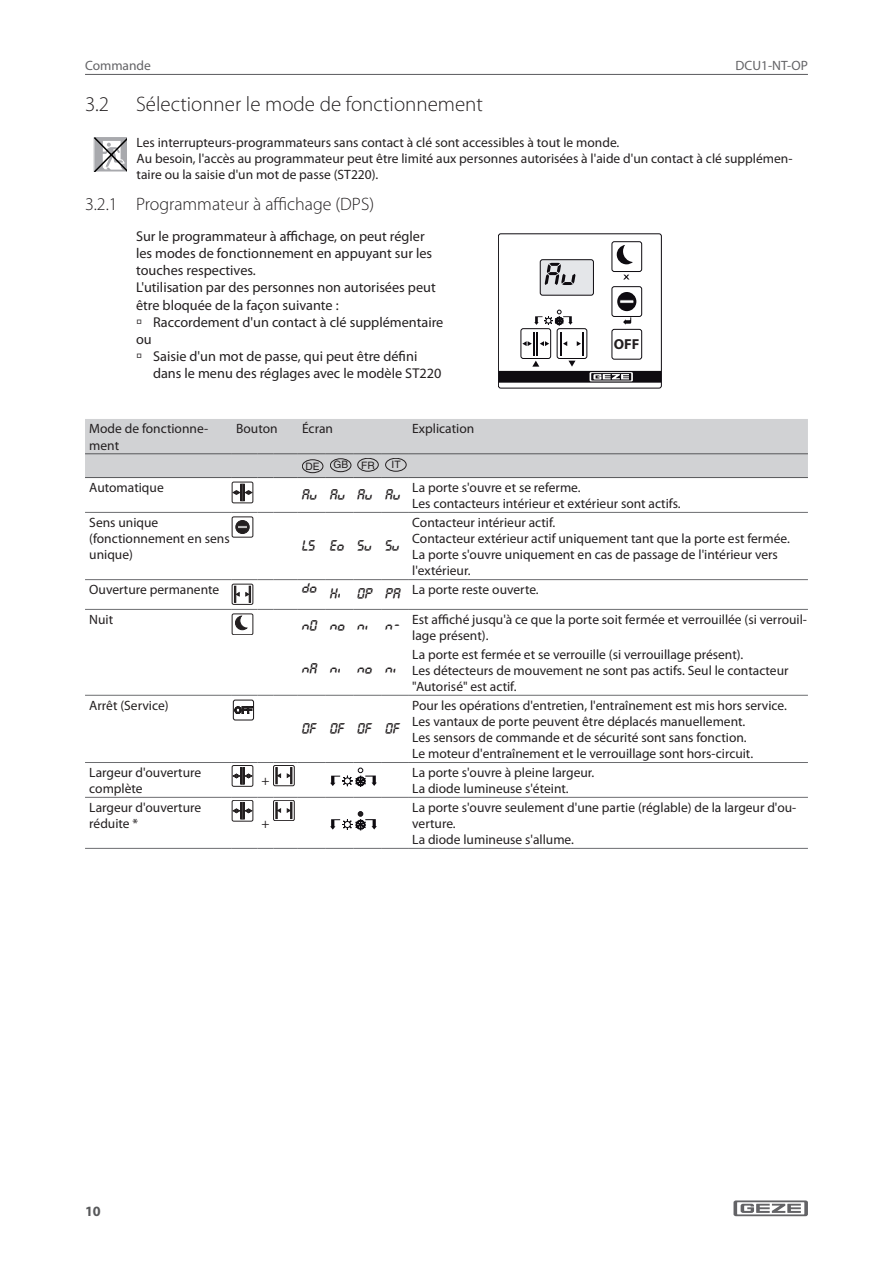
<style>
.page{position:relative;width:893px;height:1263px;background:#fff}
.page>*{position:absolute;margin:0;border:0;box-sizing:border-box;transform-origin:0 0}
.t1{font:300 21px "Myriad Pro";color:#231f20}
.t2{font:300 18px "Myriad Pro";color:#231f20}
.t3{font:700 14.55px "Myriad Pro";color:#231f20}
.t4{font:14.25px/17.1px "Myriad Pro";color:#231f20}
.t5{font:700 14.25px "Myriad Pro";color:#57585a}
.t6{font:13.5px/16.2px "Myriad Pro";color:#231f20}
.t7{font:13.5px "Myriad Pro";color:#636366}
.t8{font:10.5px "Display";color:#231f20}
.t9{font:10.2px "Helvetica";color:#231f20}
</style>
<div class="page">
<svg style="left:733px;top:1200px;width:75px;height:16px"></svg>
<hr style="left:85px;top:74px;width:723px;height:1px;background:#5a5a5d">
<svg style="left:93px;top:137px;width:34px;height:34px"></svg>
<svg style="left:520px;top:241px;width:122px;height:126px"></svg>
<div style="left:498px;top:371px;width:163px;height:12px;background:#0e0b10"></div>
<svg style="left:590px;top:372px;width:43px;height:9px"></svg>
<div style="left:591px;top:373px;width:40px;height:7px;background:#0e0b10"></div>
<svg style="left:593px;top:374px;width:36px;height:6px"></svg>
<div style="left:498px;top:233px;width:164px;height:155px;border:1px solid #0e0b10;border-radius:2px"></div>
<hr style="left:85px;top:512px;width:147px;height:1px;background:#6c6d70">
<svg style="left:232px;top:512px;width:176px;height:1px"></svg>
<hr style="left:408px;top:512px;width:400px;height:1px;background:#6c6d70">
<hr style="left:85px;top:579px;width:147px;height:1px;background:#6c6d70">
<svg style="left:232px;top:579px;width:176px;height:1px"></svg>
<hr style="left:408px;top:579px;width:400px;height:1px;background:#6c6d70">
<hr style="left:85px;top:609px;width:147px;height:1px;background:#6c6d70">
<hr style="left:85px;top:695px;width:147px;height:1px;background:#6c6d70">
<svg style="left:232px;top:695px;width:176px;height:1px"></svg>
<hr style="left:408px;top:695px;width:400px;height:1px;background:#6c6d70">
<hr style="left:85px;top:762px;width:147px;height:1px;background:#6c6d70">
<hr style="left:408px;top:762px;width:400px;height:1px;background:#6c6d70">
<hr style="left:85px;top:797px;width:147px;height:1px;background:#6c6d70">
<hr style="left:408px;top:797px;width:400px;height:1px;background:#6c6d70">
<hr style="left:85px;top:848px;width:147px;height:1px;background:#6c6d70">
<svg style="left:232px;top:848px;width:176px;height:1px"></svg>
<hr style="left:408px;top:848px;width:400px;height:1px;background:#6c6d70">
<div style="left:85px;top:419px;width:723px;height:59px;background:#d1d2d4"></div>
<svg style="left:232px;top:609px;width:176px;height:1px"></svg>
<hr style="left:408px;top:609px;width:400px;height:1px;background:#6c6d70">
<div style="left:302px;top:459px;width:21px;height:14px;border:1px solid #231f20;border-radius:50%"></div>
<div style="left:330px;top:458px;width:21px;height:14px;border:1px solid #231f20;border-radius:50%"></div>
<div style="left:357px;top:458px;width:22px;height:13px;border:1px solid #231f20;border-radius:50%"></div>
<div style="left:385px;top:458px;width:21px;height:13px;border:1px solid #231f20;border-radius:50%"></div>
<svg style="left:234px;top:484px;width:17px;height:17px"></svg>
<div style="left:232px;top:482px;width:21px;height:21px;border:1px solid #231f20;border-radius:2px"></div>
<svg style="left:232px;top:517px;width:21px;height:20px"></svg>
<div style="left:232px;top:517px;width:21px;height:20px;border:1px solid #231f20;border-radius:2px"></div>
<div style="left:236px;top:520px;width:13px;height:13px;background:#231f20;border-radius:50%"></div>
<div style="left:236px;top:520px;width:13px;height:14px;border:1px solid #231f20;border-radius:50%"></div>
<svg style="left:237px;top:526px;width:11px;height:2px"></svg>
<div style="left:232px;top:584px;width:21px;height:21px;border:1px solid #231f20;border-radius:2px"></div>
<svg style="left:234px;top:586px;width:5px;height:16px"></svg>
<svg style="left:246px;top:586px;width:5px;height:16px"></svg>
<div style="left:232px;top:614px;width:21px;height:21px;border:1px solid #231f20;border-radius:2px"></div>
<svg style="left:235px;top:616px;width:12px;height:14px"></svg>
<svg style="left:235px;top:706px;width:17px;height:8px"></svg>
<div style="left:233px;top:699px;width:21px;height:21px;border:1px solid #231f20;border-radius:2px"></div>
<svg style="left:232px;top:762px;width:176px;height:25px"></svg>
<svg style="left:232px;top:797px;width:176px;height:33px"></svg>
<p class="t7" style="left:85px;top:57px;width:67px">Commande</p>
<h1 class="t1" style="left:85px;top:92px;width:26px">3.2</h1>
<h1 class="t1" style="left:136px;top:92px;width:348px">Sélectionner le mode de fonctionnement</h1>
<p class="t6" style="left:137px;top:134px;width:657px">Les interrupteurs-programmateurs sans contact à clé sont accessibles à tout le monde.<br>Au besoin, l'accès au programmateur peut être limité aux personnes autorisées à l'aide d'un contact à clé supplémen&shy;taire ou la saisie d'un mot de passe (ST220).</p>
<h2 class="t2" style="left:85px;top:193px;width:291px">3.2.1 Programmateur à affichage (DPS)</h2>
<p class="t4" style="left:136px;top:228px;width:301px">Sur le programmateur à affichage, on peut régler les modes de fonctionnement en appuyant sur les touches respectives.<br>L'utilisation par des personnes non autorisées peut être bloquée de la façon suivante :</p>
<p class="t4" style="left:136px;top:313px;width:309px">→ Raccordement d'un contact à clé supplémentaire ou</p>
<p class="t4" style="left:153px;top:347px;width:290px;text-indent:-17px">→ Saisie d'un mot de passe, qui peut être défini dans le menu des réglages avec le modèle ST220</p>
<p class="t7" style="left:736px;top:57px;width:74px">DCU1-NT-OP</p>
<p class="t3" style="left:614px;top:335px;width:27px">OFF</p>
<p class="t6" style="left:89px;top:420px;width:121px">Mode de fonctionne&shy;ment</p>
<p class="t6" style="left:236px;top:420px;width:43px">Bouton</p>
<p class="t6" style="left:302px;top:420px;width:32px">Écran</p>
<p class="t6" style="left:412px;top:420px;width:63px">Explication</p>
<p class="t9" style="left:306px;top:460px;width:16px">DE</p>
<p class="t9" style="left:333px;top:459px;width:16px">GB</p>
<p class="t9" style="left:361px;top:459px;width:15px">FR</p>
<p class="t9" style="left:391px;top:459px;width:11px">IT</p>
<p class="t6" style="left:89px;top:479px;width:76px">Automatique</p>
<p class="t6" style="left:412px;top:479px;width:270px;text-indent:-110px"><sub>AU</sub> <sub>AU</sub> <sub>AU</sub> <sub>AU</sub> La porte s'ouvre et se referme.<br>Les contacteurs intérieur et extérieur sont actifs.</p>
<p class="t6" style="left:89px;top:514px;width:142px">Sens unique (fonctionnement en sens unique)</p>
<p class="t6" style="left:412px;top:514px;width:379px">Contacteur intérieur actif.<br>Contacteur extérieur actif uniquement tant que la porte est fermée.<br>La porte s'ouvre uniquement en cas de passage de l'intérieur vers l'extérieur.</p>
<p class="t8" style="left:302px;top:539px;width:15px">LS</p>
<p class="t8" style="left:330px;top:539px;width:43px">EO SU</p>
<p class="t8" style="left:385px;top:539px;width:16px">SU</p>
<p class="t6" style="left:89px;top:581px;width:131px">Ouverture permanente</p>
<p class="t8" style="left:302px;top:581px;width:17px">DO</p>
<p class="t8" style="left:330px;top:588px;width:14px">HI</p>
<p class="t6" style="left:357px;top:581px;width:183px"><sub>OP</sub> <sub>PA</sub> La porte reste ouverte.</p>
<p class="t6" style="left:89px;top:611px;width:25px">Nuit</p>
<p class="t6" style="left:89px;top:697px;width:81px">Arrêt (Service)</p>
<p class="t8" style="left:302px;top:620px;width:69px">NO NO NI</p>
<p class="t6" style="left:412px;top:611px;width:396px;text-indent:-27px"><sub>N-</sub> Est affiché jusqu'à ce que la porte soit fermée et verrouillée (si verrouil&shy;lage présent).</p>
<p class="t8" style="left:302px;top:663px;width:42px">NA NI</p>
<p class="t8" style="left:357px;top:663px;width:41px">NO NI</p>
<p class="t6" style="left:412px;top:646px;width:378px">La porte est fermée et se verrouille (si verrouillage présent).<br>Les détecteurs de mouvement ne sont pas actifs. Seul le contacteur "Autorisé" est actif.</p>
<p class="t8" style="left:302px;top:722px;width:100px">OF OF OF OF</p>
<p class="t6" style="left:412px;top:697px;width:376px">Pour les opérations d'entretien, l'entraînement est mis hors service.<br>Les vantaux de porte peuvent être déplacés manuellement.<br>Les sensors de commande et de sécurité sont sans fonction.<br>Le moteur d'entraînement et le verrouillage sont hors-circuit.</p>
<p class="t6" style="left:89px;top:764px;width:113px">Largeur d'ouverture complète</p>
<p class="t6" style="left:262px;top:772px;width:10px">+</p>
<p class="t6" style="left:412px;top:764px;width:184px">La porte s'ouvre à pleine largeur.<br>La diode lumineuse s'éteint.</p>
<p class="t6" style="left:89px;top:799px;width:113px">Largeur d'ouverture réduite *</p>
<p class="t6" style="left:412px;top:799px;width:386px">La porte s'ouvre seulement d'une partie (réglable) de la largeur d'ou&shy;verture.<br>La diode lumineuse s'allume.</p>
<p class="t6" style="left:262px;top:815px;width:10px">+</p>
<p class="t5" style="left:85px;top:1202px;width:17px">10</p>
</div>
